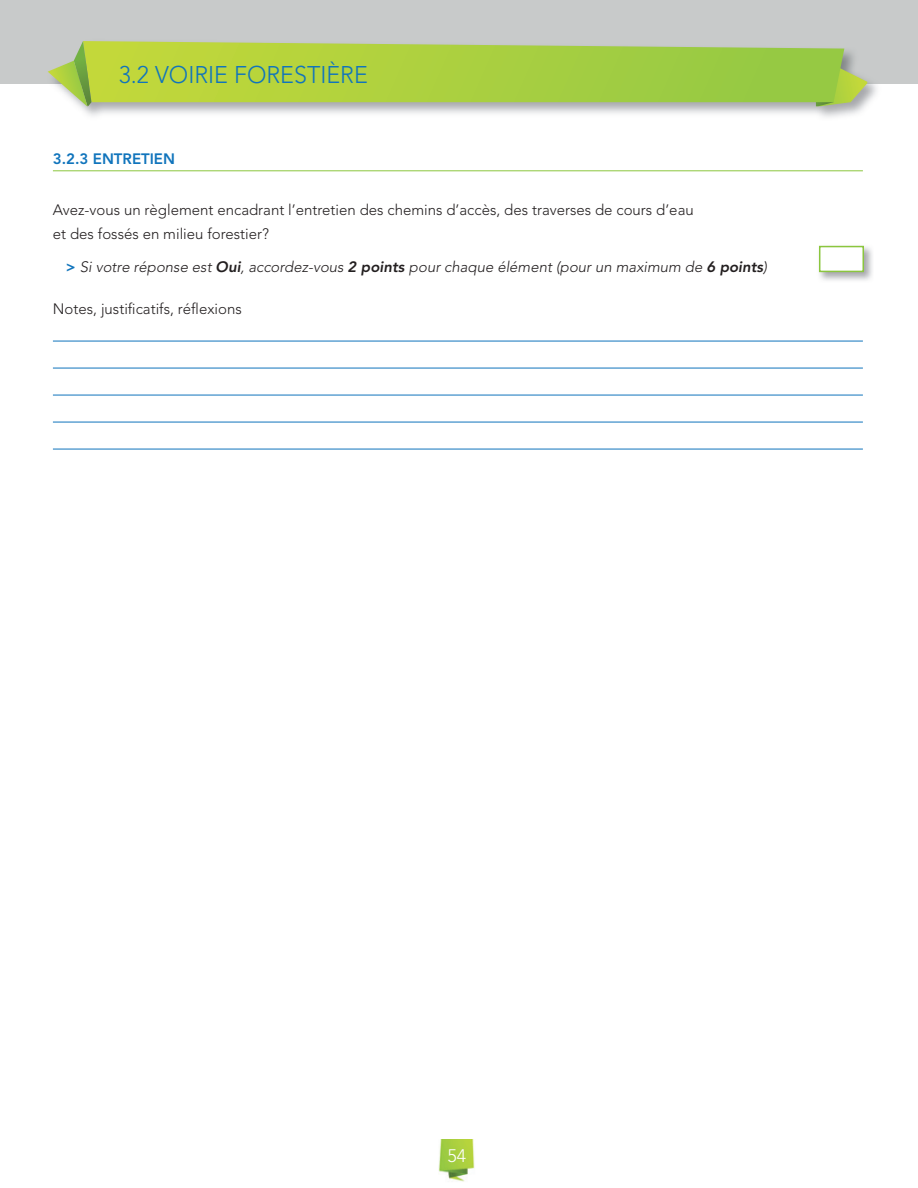
<style>
.page{position:relative;width:918px;height:1188px;background:#fff}
.page>*{position:absolute;margin:0;border:0;box-sizing:border-box;transform-origin:0 0}
.t1{font:300 24px "Avenir";color:#1074bc}
.t2{font:300 18px "Avenir";color:#fff}
.t3{font:300 15px/24px "Avenir";color:#231f20}
.t4{font:italic 300 15px "Avenir";color:#231f20}
.t5{font:800 15px "Avenir";color:#1074bc}
.s1{font-weight:800;font-style:normal;color:#1074bc}
.s2{font-weight:800}
</style>
<div class="page">
<img style="left:439px;top:1139px;width:36px;height:43px">
<div style="left:0;top:0;width:918px;height:83px;background:#c8caca"></div>
<svg style="left:816px;top:63px;width:51px;height:43px"></svg>
<svg style="left:91px;top:41px;width:753px;height:61px;background:#adcf47"></svg>
<svg style="left:48px;top:41px;width:43px;height:65px"></svg>
<hr style="left:53px;top:170px;width:810px;height:1px;background:#8bc63e">
<hr style="left:53px;top:341px;width:810px;height:1px;background:#1074bc">
<hr style="left:53px;top:368px;width:810px;height:1px;background:#1074bc">
<hr style="left:53px;top:395px;width:810px;height:1px;background:#1074bc">
<hr style="left:53px;top:422px;width:810px;height:1px;background:#1074bc">
<hr style="left:53px;top:449px;width:810px;height:1px;background:#1074bc">
<img style="left:818px;top:245px;width:54px;height:36px">
<div style="left:819px;top:246px;width:45px;height:26px;background:#fff;border:2px solid #8bc63e"></div>
<h1 class="t1" style="left:119px;top:61px;width:251px">3.2 VOIRIE FORESTIÈRE</h1>
<p class="t5" style="left:53px;top:150px;width:124px">3.2.3 ENTRETIEN</p>
<p class="t3" style="left:53px;top:197px;width:642px">Avez-vous un règlement encadrant l’entretien des chemins d’accès, des traverses de cours d’eau et des fossés en milieu forestier?</p>
<p class="t4" style="left:66px;top:258px;width:703px"><span class="s1">&gt;</span> Si votre réponse est <span class="s2">Oui</span>, accordez-vous <span class="s2">2 points</span> pour chaque élément (pour un maximum de <span class="s2">6 points</span>)</p>
<p class="t3" style="left:53px;top:296px;width:190px">Notes, justificatifs, réflexions</p>
<p class="t2" style="left:447px;top:1146px;width:20px">54</p>
</div>
